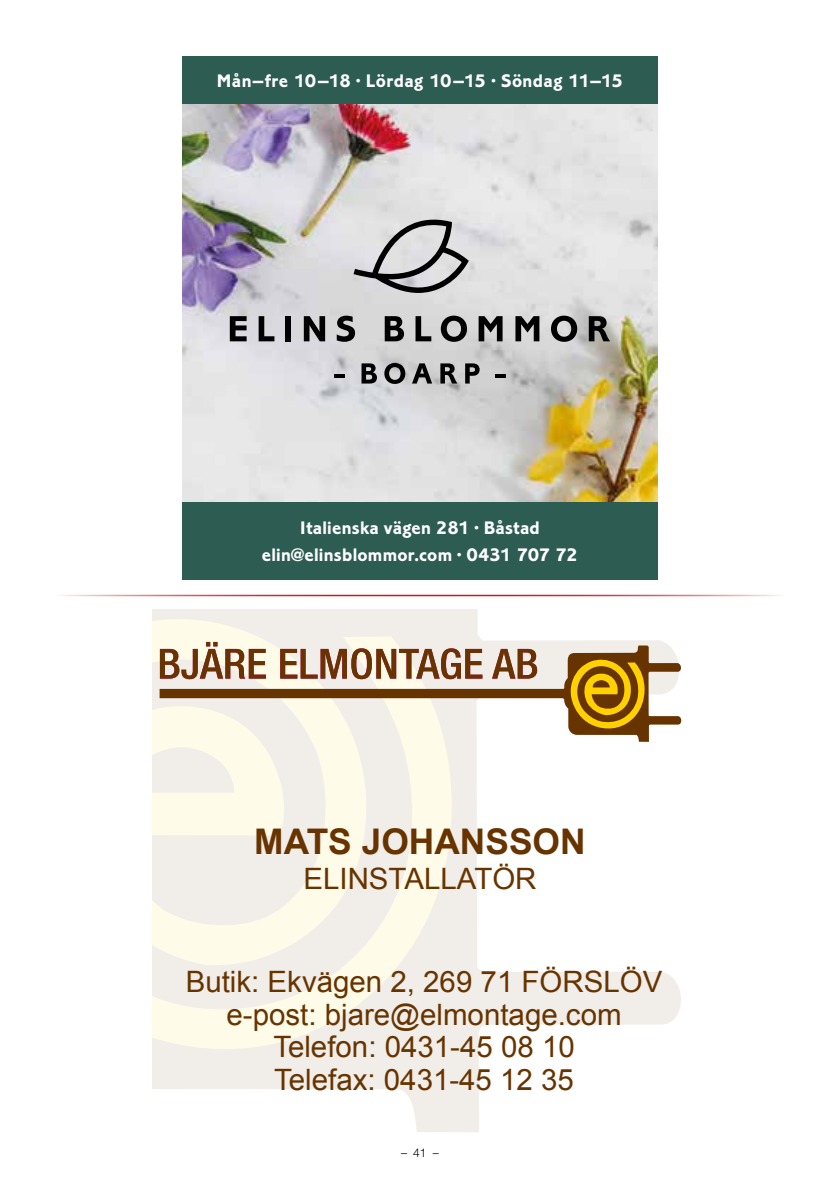
<style>
.page{position:relative;width:840px;height:1191px;background:#fff}
.page>*{position:absolute;margin:0;border:0;box-sizing:border-box;transform-origin:0 0}
.t1{font:700 35.4px "Arial";color:#673400}
.t2{font:29.4px/32.4px "Arial";color:#673400;text-align:center}
.t3{font:18.8px/27.2px "Corinthian Bld";letter-spacing:.015em;color:#fff;text-align:center}
.t4{font:300 12px "Helvetica Neue LT Pro";color:#000}
</style>
<div class="page">
<hr style="left:57px;top:595px;width:725px;height:1px;background:#cd1719">
<svg style="left:153px;top:609px;width:527px;height:523px"></svg>
<svg style="left:153px;top:611px;width:298px;height:452px;background:#f6f2e8"></svg>
<svg style="left:153px;top:746px;width:81px;height:46px;background:#f3efe9"></svg>
<svg style="left:159px;top:645px;width:523px;height:97px"></svg>
<svg style="left:568px;top:658px;width:76px;height:73px;background:#a57500"></svg>
<svg style="left:160px;top:642px;width:377px;height:37px;background:#c2a792"></svg>
<img style="left:182px;top:104px;width:475px;height:398px">
<svg style="left:353px;top:214px;width:115px;height:79px;background:#b1b0b2"></svg>
<svg style="left:230px;top:316px;width:16px;height:25px"></svg>
<svg style="left:258px;top:316px;width:16px;height:25px"></svg>
<div style="left:285px;top:316px;width:6px;height:25px;background:#000"></div>
<svg style="left:303px;top:316px;width:22px;height:25px"></svg>
<svg style="left:336px;top:316px;width:19px;height:26px"></svg>
<svg style="left:384px;top:316px;width:20px;height:25px"></svg>
<svg style="left:415px;top:316px;width:16px;height:25px"></svg>
<svg style="left:440px;top:316px;width:27px;height:26px"></svg>
<svg style="left:478px;top:316px;width:24px;height:25px"></svg>
<svg style="left:515px;top:316px;width:24px;height:25px"></svg>
<svg style="left:550px;top:316px;width:27px;height:26px"></svg>
<svg style="left:588px;top:316px;width:22px;height:25px"></svg>
<svg style="left:334px;top:373px;width:10px;height:4px"></svg>
<svg style="left:361px;top:363px;width:16px;height:20px"></svg>
<svg style="left:440px;top:363px;width:17px;height:20px"></svg>
<svg style="left:465px;top:363px;width:14px;height:20px"></svg>
<svg style="left:495px;top:373px;width:10px;height:4px"></svg>
<svg style="left:412px;top:363px;width:20px;height:20px"></svg>
<svg style="left:384px;top:363px;width:21px;height:21px"></svg>
<div style="left:182px;top:57px;width:475px;height:47px;background:#2c5c52"></div>
<div style="left:182px;top:502px;width:475px;height:77px;background:#2c5c52"></div>
<p class="t3" style="left:217px;top:67px;width:407px">Mån–fre 10–18 · Lördag 10–15 · Söndag 11–15</p>
<p class="t3" style="left:262px;top:513px;width:317px">Italienska vägen 281 · Båstad elin@elinsblommor.com · 0431 707 72</p>
<p class="t1" style="left:254px;top:818px;width:333px">MATS JOHANSSON</p>
<p class="t2" style="left:303px;top:863px;width:234px">ELINSTALLATÖR</p>
<p class="t2" style="left:186px;top:966px;width:478px">Butik: Ekvägen 2, 269 71 FÖRSLÖV e-post: bjare@elmontage.com<br>Telefon: 0431-45 08 10<br>Telefax: 0431-45 12 35</p>
<p class="t4" style="left:401px;top:1145px;width:39px">–41–</p>
</div>
